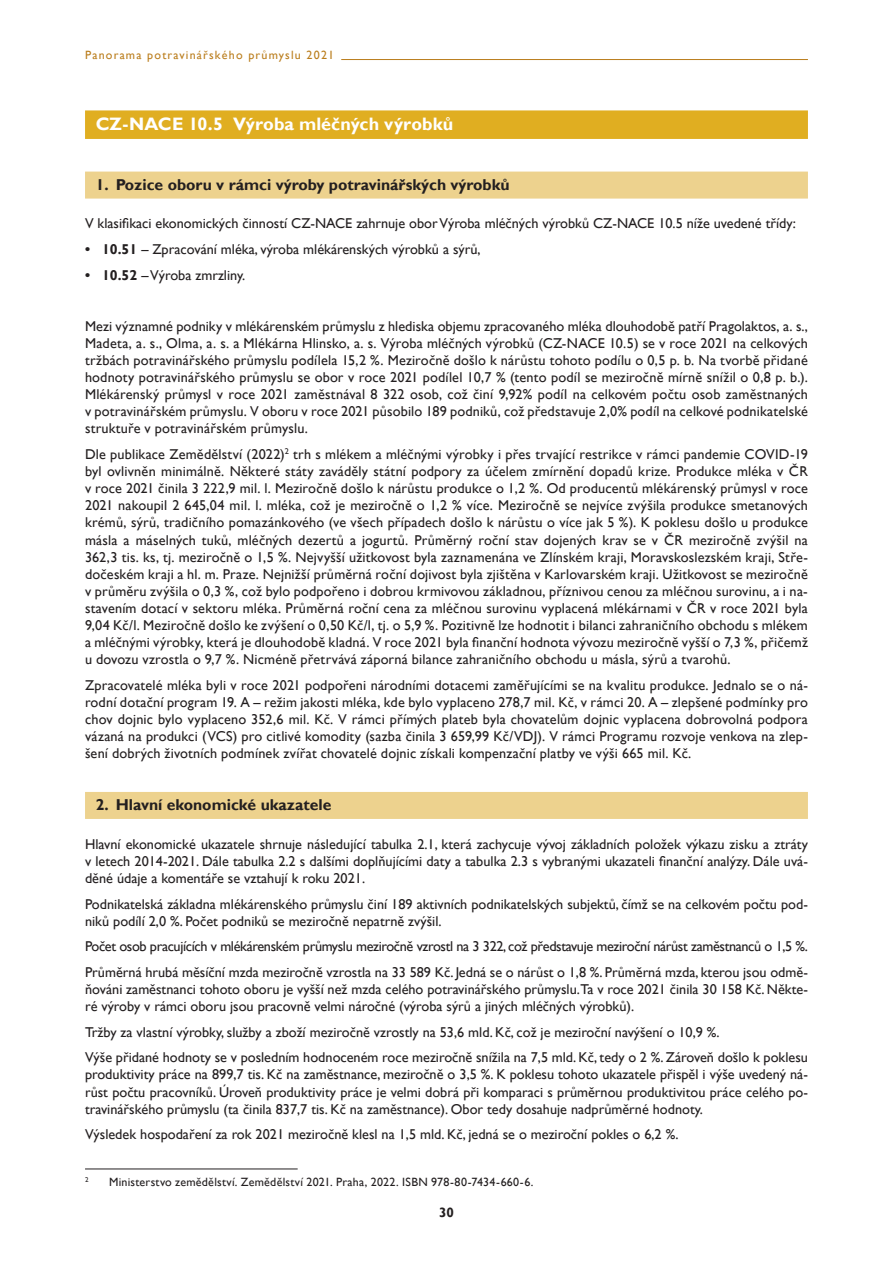
<style>
.page{position:relative;width:893px;height:1263px;background:#fff}
.page>*{position:absolute;margin:0;border:0;box-sizing:border-box;transform-origin:0 0}
.t1{font:700 18px "Gill Sans";letter-spacing:.005em;color:#fff}
.t2{font:700 15.75px "Gill Sans";color:#231f20}
.t3{font:14.25px/17.1px "Gill Sans";color:#231f20;text-align:justify}
.t4{font:14.25px/25.7px "Gill Sans";letter-spacing:-.025em;color:#231f20}
.t5{font:700 13.5px "Gill Sans";color:#231f20}
.t6{font:12px "Gill Sans";letter-spacing:.02em;color:#231f20}
.t7{font:12px "Gill Sans";letter-spacing:.1em;color:#ba7d1c}
.t8{font:7.05px "Gill Sans";color:#231f20}
.s1{font-weight:700}
</style>
<div class="page">
<hr style="left:341px;top:59px;width:467px;height:1px;background:#ba7d1c">
<div style="left:85px;top:110px;width:723px;height:29px;background:#e0ae21"></div>
<div style="left:85px;top:172px;width:723px;height:27px;background:#edd28e"></div>
<div style="left:85px;top:792px;width:723px;height:27px;background:#edd28e"></div>
<hr style="left:85px;top:1168px;width:213px;height:1px;background:#231f20">
<p class="t7" style="left:85px;top:48px;width:251px">Panorama potravinářského průmyslu 2021</p>
<p class="t1" style="left:96px;top:114px;width:359px">CZ-NACE 10.5 Výroba mléčných výrobků</p>
<p class="t2" style="left:96px;top:175px;width:415px">1. Pozice oboru v rámci výroby potravinářských výrobků</p>
<p class="t3" style="left:85px;top:215px;width:712px">V klasifikaci ekonomických činností CZ-NACE zahrnuje obor Výroba mléčných výrobků CZ-NACE 10.5 níže uvedené třídy:</p>
<p class="t3" style="left:85px;top:241px;width:397px"><span class="s1">• 10.51</span> – Zpracování mléka, výroba mlékárenských výrobků a sýrů,</p>
<p class="t3" style="left:85px;top:267px;width:162px"><span class="s1">• 10.52</span> – Výroba zmrzliny.</p>
<p class="t3" style="left:85px;top:318px;width:724px">Mezi významné podniky v mlékárenském průmyslu z hlediska objemu zpracovaného mléka dlouhodobě patří Pragolaktos, a. s., Madeta, a. s., Olma, a. s. a Mlékárna Hlinsko, a. s. Výroba mléčných výrobků (CZ-NACE 10.5) se v roce 2021 na celkových tržbách potravinářského průmyslu podílela 15,2 %. Meziročně došlo k nárůstu tohoto podílu o 0,5 p. b. Na tvorbě přidané hodnoty potravinářského průmyslu se obor v roce 2021 podílel 10,7 % (tento podíl se meziročně mírně snížil o 0,8 p. b.).<br>Mlékárenský průmysl v roce 2021 zaměstnával 8 322 osob, což činí 9,92% podíl na celkovém počtu osob zaměstnaných v potravinářském průmyslu. V oboru v roce 2021 působilo 189 podniků, což představuje 2,0% podíl na celkové podnikatelské struktuře v potravinářském průmyslu.</p>
<p class="t3" style="left:85px;top:446px;width:724px">Dle publikace Zemědělství (2022)<sup>2</sup> trh s mlékem a mléčnými výrobky i přes trvající restrikce v rámci pandemie COVID-19 byl ovlivněn minimálně. Některé státy zaváděly státní podpory za účelem zmírnění dopadů krize. Produkce mléka v ČR v roce 2021 činila 3 222,9 mil. l. Meziročně došlo k nárůstu produkce o 1,2 %. Od producentů mlékárenský průmysl v roce 2021 nakoupil 2 645,04 mil. l. mléka, což je meziročně o 1,2 % více. Meziročně se nejvíce zvýšila produkce smetanových krémů, sýrů, tradičního pomazánkového (ve všech případech došlo k nárůstu o více jak 5 %). K poklesu došlo u produkce másla a máselných tuků, mléčných dezertů a jogurtů. Průměrný roční stav dojených krav se v ČR meziročně zvýšil na 362,3 tis. ks, tj. meziročně o 1,5 %. Nejvyšší užitkovost byla zaznamenána ve Zlínském kraji, Moravskoslezském kraji, Stře&shy;dočeském kraji a hl. m. Praze. Nejnižší průměrná roční dojivost byla zjištěna v Karlovarském kraji. Užitkovost se meziročně v průměru zvýšila o 0,3 %, což bylo podpořeno i dobrou krmivovou základnou, příznivou cenou za mléčnou surovinu, a i na&shy;stavením dotací v sektoru mléka. Průměrná roční cena za mléčnou surovinu vyplacená mlékárnami v ČR v roce 2021 byla 9,04 Kč/l. Meziročně došlo ke zvýšení o 0,50 Kč/l, tj. o 5,9 %. Pozitivně lze hodnotit i bilanci zahraničního obchodu s mlékem a mléčnými výrobky, která je dlouhodobě kladná. V roce 2021 byla finanční hodnota vývozu meziročně vyšší o 7,3 %, přičemž u dovozu vzrostla o 9,7 %. Nicméně přetrvává záporná bilance zahraničního obchodu u másla, sýrů a tvarohů.</p>
<p class="t3" style="left:85px;top:677px;width:724px">Zpracovatelé mléka byli v roce 2021 podpořeni národními dotacemi zaměřujícími se na kvalitu produkce. Jednalo se o ná&shy;rodní dotační program 19. A – režim jakosti mléka, kde bylo vyplaceno 278,7 mil. Kč, v rámci 20. A – zlepšené podmínky pro chov dojnic bylo vyplaceno 352,6 mil. Kč. V rámci přímých plateb byla chovatelům dojnic vyplacena dobrovolná podpora vázaná na produkci (VCS) pro citlivé komodity (sazba činila 3 659,99 Kč/VDJ). V rámci Programu rozvoje venkova na zlep&shy;šení dobrých životních podmínek zvířat chovatelé dojnic získali kompenzační platby ve výši 665 mil. Kč.</p>
<p class="t2" style="left:96px;top:796px;width:237px">2. Hlavní ekonomické ukazatele</p>
<p class="t3" style="left:85px;top:836px;width:724px">Hlavní ekonomické ukazatele shrnuje následující tabulka 2.1, která zachycuje vývoj základních položek výkazu zisku a ztráty v letech 2014-2021. Dále tabulka 2.2 s dalšími doplňujícími daty a tabulka 2.3 s vybranými ukazateli finanční analýzy. Dále uvá&shy;děné údaje a komentáře se vztahují k roku 2021.</p>
<p class="t3" style="left:85px;top:895px;width:724px">Podnikatelská základna mlékárenského průmyslu činí 189 aktivních podnikatelských subjektů, čímž se na celkovém počtu pod&shy;niků podílí 2,0 %. Počet podniků se meziročně nepatrně zvýšil.</p>
<p class="t4" style="left:85px;top:934px;width:724px">Počet osob pracujících v mlékárenském průmyslu meziročně vzrostl na 3 322, což představuje meziroční nárůst zaměstnanců o 1,5 %.<br>Průměrná hrubá měsíční mzda meziročně vzrostla na 33 589 Kč. Jedná se o nárůst o 1,8 %. Průměrná mzda, kterou jsou odmě-</p>
<p class="t3" style="left:85px;top:981px;width:724px">ňováni zaměstnanci tohoto oboru je vyšší než mzda celého potravinářského průmyslu.Ta v roce 2021 činila 30 158 Kč. Někte&shy;ré výroby v rámci oboru jsou pracovně velmi náročné (výroba sýrů a jiných mléčných výrobků).</p>
<p class="t3" style="left:85px;top:1019px;width:724px;line-height:25.7px">Tržby za vlastní výrobky, služby a zboží meziročně vzrostly na 53,6 mld. Kč, což je meziroční navýšení o 10,9 %.<br>Výše přidané hodnoty se v posledním hodnoceném roce meziročně snížila na 7,5 mld. Kč, tedy o 2 %. Zároveň došlo k poklesu</p>
<p class="t3" style="left:85px;top:1066px;width:724px">produktivity práce na 899,7 tis. Kč na zaměstnance, meziročně o 3,5 %. K poklesu tohoto ukazatele přispěl i výše uvedený ná&shy;růst počtu pracovníků. Úroveň produktivity práce je velmi dobrá při komparaci s průměrnou produktivitou práce celého po&shy;travinářského průmyslu (ta činila 837,7 tis. Kč na zaměstnance). Obor tedy dosahuje nadprůměrné hodnoty.</p>
<p class="t3" style="left:85px;top:1126px;width:595px">Výsledek hospodaření za rok 2021 meziročně klesl na 1,5 mld. Kč, jedná se o meziroční pokles o 6,2 %.</p>
<p class="t8" style="left:85px;top:1175px;width:5px">2</p>
<p class="t6" style="left:109px;top:1175px;width:426px">Ministerstvo zemědělství. Zemědělství 2021. Praha, 2022. ISBN 978-80-7434-660-6.</p>
<p class="t5" style="left:439px;top:1204px;width:16px">30</p>
</div>
